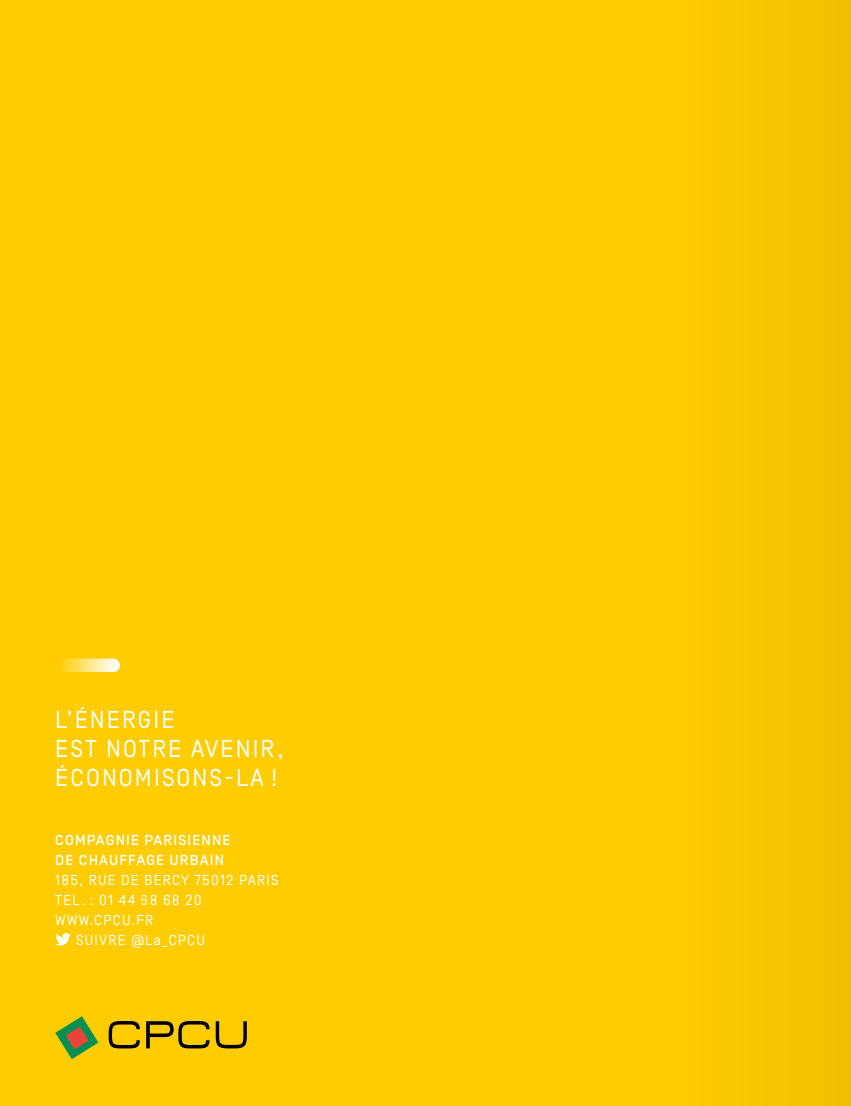
<style>
.page{position:relative;width:851px;height:1106px;background:#fff}
.page>*{position:absolute;margin:0;border:0;box-sizing:border-box;transform-origin:0 0}
.t1{font:24.45px/28.8px "Simplon Norm";letter-spacing:.08em;color:#fff}
.t2{font:14.4px "Simplon Norm";letter-spacing:.08em;color:#fff}
.t3{font:500 14.4px/20px "Simplon Norm";letter-spacing:.08em;color:#fff}
</style>
<div class="page">
<div style="left:0;top:0;width:850px;height:1106px;background:#fc0"></div>
<svg style="left:55px;top:933px;width:16px;height:12px"></svg>
<svg style="left:109px;top:1021px;width:31px;height:27px"></svg>
<svg style="left:55px;top:1016px;width:43px;height:43px"></svg>
<svg style="left:61px;top:658px;width:52px;height:14px"></svg>
<h1 class="t1" style="left:55px;top:705px;width:230px">L’ÉNERGIE<br>EST NOTRE AVENIR,<br>ÉCONOMISONS-LA !</h1>
<p class="t3" style="left:55px;top:830px;width:176px">COMPAGNIE PARISIENNE<br>DE CHAUFFAGE URBAIN</p>
<p class="t2" style="left:55px;top:872px;width:225px">185, RUE DE BERCY 75012 PARIS</p>
<p class="t2" style="left:55px;top:892px;width:148px">TEL. : 01 44 68 68 20</p>
<p class="t2" style="left:55px;top:912px;width:99px">WWW.CPCU.FR</p>
<p class="t2" style="left:76px;top:932px;width:130px">SUIVRE @La_CPCU</p>
</div>
